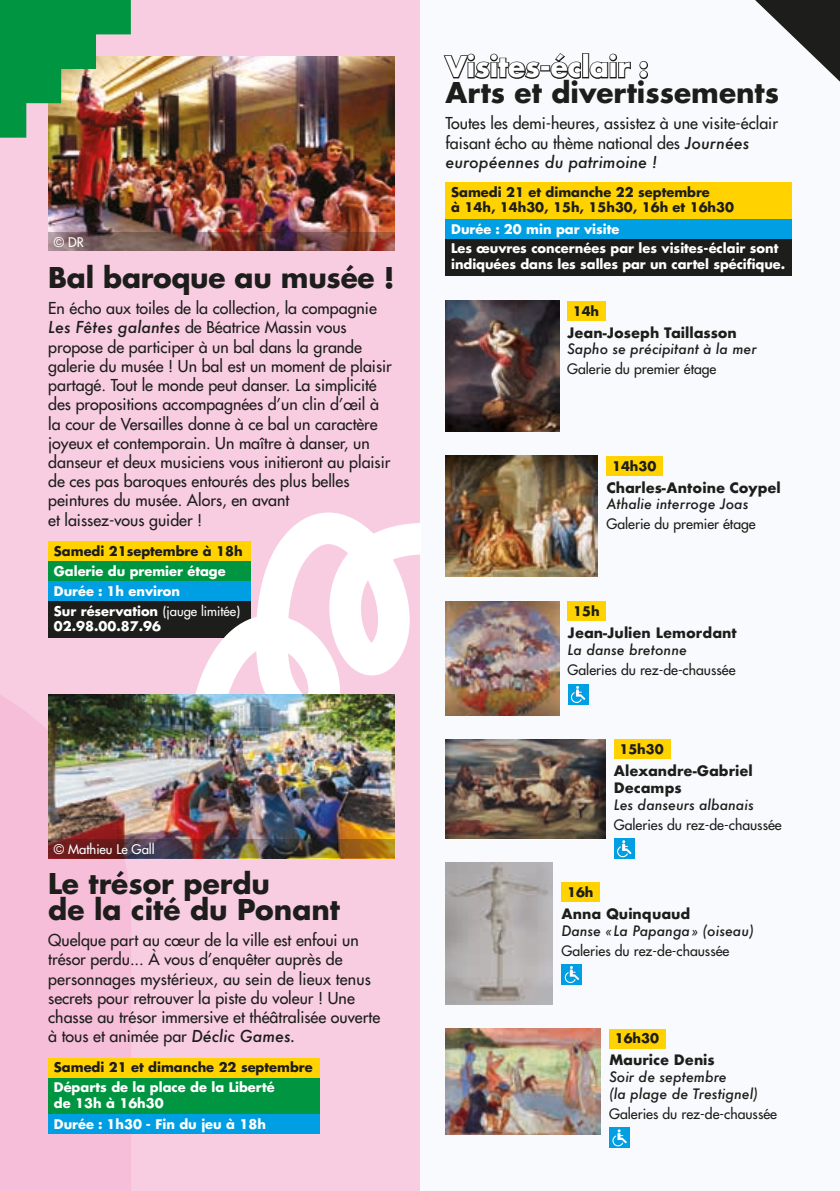
<style>
.page{position:relative;width:840px;height:1191px;background:#fff}
.page>*{position:absolute;margin:0;border:0;box-sizing:border-box;transform-origin:0 0}
.t1{font:700 28px/26px "Futura LT Pro";color:#1d1d1b}
.t2{font:700 28px "Futura LT Pro";color:#fff}
.t3{font:16px/19.2px "Futura";color:#1d1d1b}
.t4{font:14px "Futura";color:#1d1d1b}
.t5{font:italic 500 14px/16.8px "Futura";color:#1d1d1b}
.t6{font:700 14px/16.8px "Futura";color:#1d1d1b}
.t7{font:700 13px/20px "Futura LT Pro";color:#fff}
.t8{font:700 13px/15.6px "Futura LT Pro";color:#1d1d1b}
.t9{font:13px "Futura";color:#fff}
.s1{font-weight:500;font-style:italic}
.s2{font-family:"Futura";font-weight:400}
</style>
<div class="page">
<div style="left:0;top:0;width:839px;height:1191px;background:#f8cde2"></div>
<div style="left:420px;top:0;width:419px;height:1191px;background:#f9fafd"></div>
<div style="left:0;top:695px;width:131px;height:496px;background:#f6bed8"></div>
<div style="left:48px;top:541px;width:202px;height:20px;background:#ffd200"></div>
<div style="left:48px;top:561px;width:202px;height:20px;background:#009641"></div>
<div style="left:48px;top:581px;width:202px;height:19px;background:#009fe3"></div>
<div style="left:48px;top:600px;width:202px;height:37px;background:#1d1d1b"></div>
<img style="left:48px;top:57px;width:346px;height:175px">
<img style="left:48px;top:232px;width:346px;height:19px">
<svg style="left:193px;top:512px;width:227px;height:188px"></svg>
<div style="left:48px;top:1057px;width:271px;height:20px;background:#ffd200"></div>
<div style="left:48px;top:1077px;width:271px;height:37px;background:#009641"></div>
<div style="left:48px;top:1114px;width:271px;height:20px;background:#009fe3"></div>
<img style="left:48px;top:694px;width:346px;height:145px">
<img style="left:48px;top:839px;width:346px;height:19px">
<img style="left:0;top:0;width:131px;height:138px">
<svg style="left:443px;top:53px;width:97px;height:26px"></svg>
<div style="left:540px;top:65px;width:10px;height:7px;border:2px solid #1d1d1b"></div>
<svg style="left:549px;top:53px;width:32px;height:26px"></svg>
<div style="left:581px;top:53px;width:7px;height:25px;border:2px solid #1d1d1b"></div>
<svg style="left:588px;top:53px;width:43px;height:26px"></svg>
<svg style="left:639px;top:61px;width:9px;height:18px"></svg>
<div style="left:445px;top:182px;width:346px;height:37px;background:#ffd200"></div>
<div style="left:445px;top:219px;width:346px;height:20px;background:#009fe3"></div>
<div style="left:445px;top:239px;width:346px;height:37px;background:#1d1d1b"></div>
<img style="left:445px;top:301px;width:114px;height:131px">
<div style="left:566px;top:301px;width:39px;height:20px;background:#ffd200"></div>
<img style="left:445px;top:456px;width:152px;height:120px">
<div style="left:606px;top:456px;width:56px;height:20px;background:#ffd200"></div>
<img style="left:445px;top:601px;width:113px;height:114px">
<div style="left:567px;top:601px;width:38px;height:20px;background:#ffd200"></div>
<img style="left:445px;top:739px;width:160px;height:99px">
<div style="left:613px;top:739px;width:57px;height:20px;background:#ffd200"></div>
<img style="left:445px;top:862px;width:107px;height:142px">
<img style="left:445px;top:1028px;width:155px;height:106px">
<svg style="left:755px;top:0;width:84px;height:276px"></svg>
<div style="left:608px;top:1028px;width:57px;height:20px;background:#ffd200"></div>
<div style="left:608px;top:1127px;width:21px;height:21px;background:#009fe3"></div>
<svg style="left:612px;top:1129px;width:14px;height:17px"></svg>
<div style="left:561px;top:882px;width:38px;height:20px;background:#ffd200"></div>
<div style="left:561px;top:964px;width:21px;height:21px;background:#009fe3"></div>
<svg style="left:564px;top:966px;width:14px;height:17px"></svg>
<div style="left:613px;top:838px;width:21px;height:21px;background:#009fe3"></div>
<svg style="left:617px;top:840px;width:14px;height:17px"></svg>
<div style="left:567px;top:684px;width:21px;height:21px;background:#009fe3"></div>
<svg style="left:570px;top:686px;width:15px;height:17px"></svg>
<p class="t9" style="left:54px;top:233px;width:31px">© DR</p>
<h1 class="t1" style="left:48px;top:264px;width:347px">Bal baroque au musée !</h1>
<p class="t3" style="left:48px;top:299px;width:345px">En écho aux toiles de la collection, la compagnie <span class="s1">Les Fêtes galantes</span> de Béatrice Massin vous propose de participer à un bal dans la grande galerie du musée ! Un bal est un moment de plaisir partagé. Tout le monde peut danser. La simplicité des propositions accompagnées d’un clin d’œil à la cour de Versailles donne à ce bal un caractère joyeux et contemporain. Un maître à danser, un danseur et deux musiciens vous initieront au plaisir de ces pas baroques entourés des plus belles peintures du musée. Alors, en avant<br>et laissez-vous guider !</p>
<p class="t8" style="left:54px;top:543px;width:190px">Samedi 21septembre à 18h</p>
<p class="t7" style="left:54px;top:560px;width:188px">Galerie du premier étage<br>Durée : 1h environ<br>Sur réservation <span class="s2">(jauge limitée)</span></p>
<p class="t7" style="left:54px;top:616px;width:109px">02.98.00.87.96</p>
<p class="t9" style="left:54px;top:840px;width:102px">© Mathieu Le Gall</p>
<h1 class="t1" style="left:48px;top:869px;width:293px">Le trésor perdu<br>de la cité du Ponant</h1>
<p class="t3" style="left:48px;top:930px;width:333px">Quelque part au cœur de la ville est enfoui un trésor perdu... À vous d’enquêter auprès de personnages mystérieux, au sein de lieux tenus secrets pour retrouver la piste du voleur ! Une chasse au trésor immersive et théâtralisée ouverte à tous et animée par <span class="s1">Déclic Games.</span></p>
<p class="t8" style="left:54px;top:1059px;width:260px">Samedi 21 et dimanche 22 septembre</p>
<p class="t7" style="left:54px;top:1079px;width:222px;line-height:15.6px">Départs de la place de la Liberté de 13h à 16h30</p>
<p class="t7" style="left:54px;top:1113px;width:213px">Durée : 1h30 - Fin du jeu à 18h</p>
<h1 class="t2" style="left:445px;top:45px;width:204px">Visites-éclair :</h1>
<h1 class="t1" style="left:445px;top:79px;width:335px">Arts et divertissements</h1>
<p class="t3" style="left:445px;top:114px;width:334px">Toutes les demi-heures, assistez à une visite-éclair faisant écho au thème national des <span class="s1">Journées européennes du patrimoine !</span></p>
<p class="t8" style="left:451px;top:184px;width:284px">Samedi 21 et dimanche 22 septembre<br>à 14h, 14h30, 15h, 15h30, 16h et 16h30</p>
<p class="t7" style="left:451px;top:218px;width:328px">Durée : 20 min par visite<br>Les œuvres concernées par les visites-éclair sont</p>
<p class="t7" style="left:451px;top:254px;width:335px">indiquées dans les salles par un cartel spécifique.</p>
<p class="t8" style="left:572px;top:302px;width:28px">14h</p>
<p class="t6" style="left:566px;top:324px;width:171px">Jean-Joseph Taillasson</p>
<p class="t5" style="left:566px;top:340px;width:191px">Sapho se précipitant à la mer</p>
<p class="t4" style="left:566px;top:360px;width:151px">Galerie du premier étage</p>
<p class="t8" style="left:611px;top:457px;width:46px">14h30</p>
<p class="t6" style="left:606px;top:479px;width:176px">Charles-Antoine Coypel</p>
<p class="t5" style="left:606px;top:495px;width:143px">Athalie interroge Joas</p>
<p class="t4" style="left:606px;top:515px;width:151px">Galerie du premier étage</p>
<p class="t8" style="left:573px;top:602px;width:28px">15h</p>
<p class="t6" style="left:567px;top:624px;width:170px">Jean-Julien Lemordant</p>
<p class="t5" style="left:567px;top:641px;width:121px">La danse bretonne</p>
<p class="t4" style="left:567px;top:660px;width:169px">Galeries du rez-de-chaussée</p>
<p class="t8" style="left:619px;top:741px;width:46px">15h30</p>
<p class="t6" style="left:613px;top:762px;width:140px">Alexandre-Gabriel<br>Decamps</p>
<p class="t5" style="left:613px;top:796px;width:141px">Les danseurs albanais</p>
<p class="t4" style="left:613px;top:815px;width:169px">Galeries du rez-de-chaussée</p>
<p class="t8" style="left:566px;top:883px;width:28px">16h</p>
<p class="t6" style="left:561px;top:905px;width:130px">Anna Quinquaud</p>
<p class="t5" style="left:561px;top:921px;width:194px">Danse « La Papanga» (oiseau)</p>
<p class="t4" style="left:561px;top:941px;width:169px">Galeries du rez-de-chaussée</p>
<p class="t8" style="left:614px;top:1030px;width:46px">16h30</p>
<p class="t6" style="left:608px;top:1051px;width:107px">Maurice Denis</p>
<p class="t5" style="left:608px;top:1068px;width:150px">Soir de septembre<br>(la plage de Trestignel)</p>
<p class="t4" style="left:608px;top:1104px;width:169px">Galeries du rez-de-chaussée</p>
</div>
